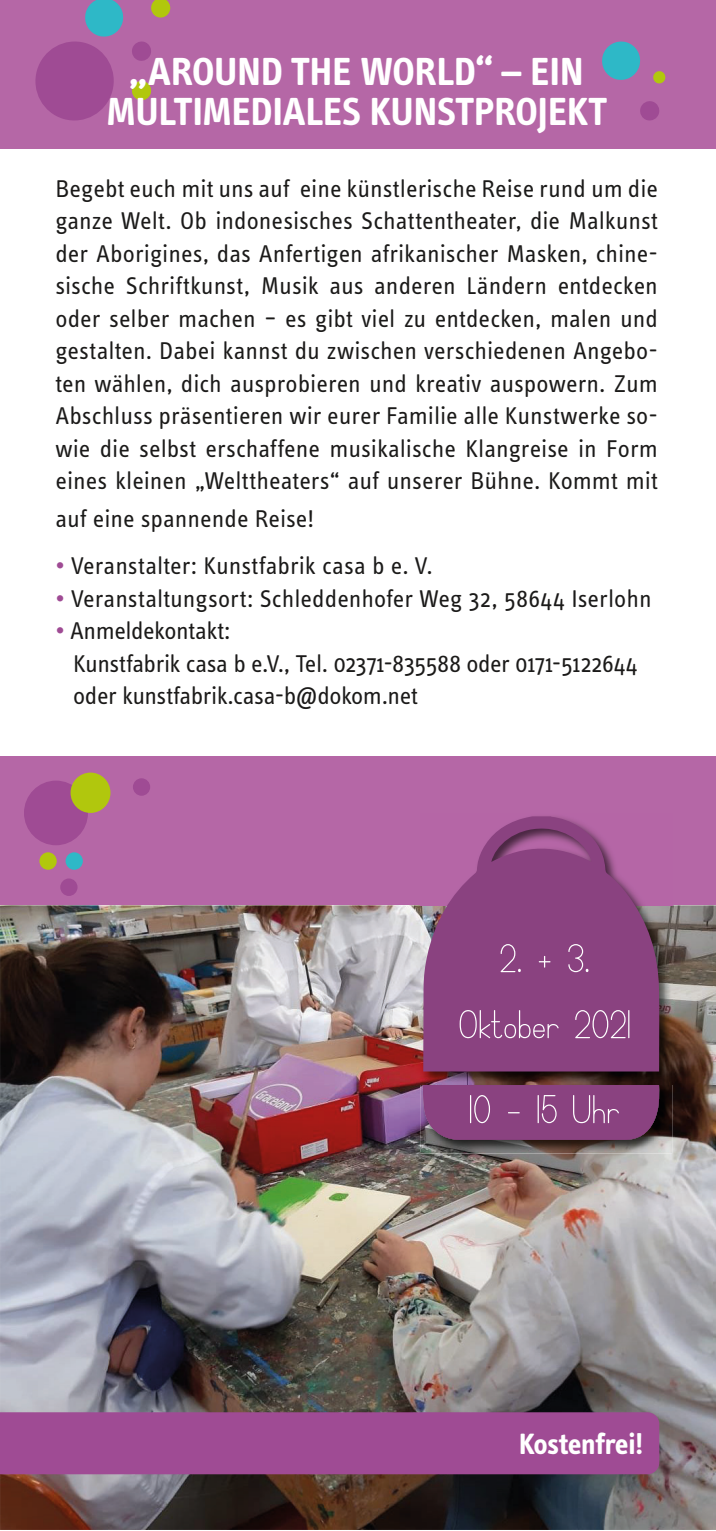
<style>
.page{position:relative;width:716px;height:1531px;background:#fff}
.page>*{position:absolute;margin:0;border:0;box-sizing:border-box;transform-origin:0 0}
.t1{font:55px/66px "Simple Print";color:#fff;text-align:center}
.t2{font:700 40px/40px "Info Text";letter-spacing:-.005em;color:#fff;text-align:center}
.t3{font:700 30px "Info Text";letter-spacing:-.005em;color:#fff}
.t4{font:25px/32.5px "Info Text";color:#1b1a19;text-align:justify}
.t5{font:25px/32.5px "Info Text";letter-spacing:-.02em;color:#1b1a19}
.s1{color:#9f4b94}
</style>
<div class="page">
<div style="left:0;top:0;width:716px;height:149px;background:#b567a6"></div>
<svg style="left:35px;top:0;width:89px;height:121px"></svg>
<svg style="left:602px;top:41px;width:39px;height:39px"></svg>
<svg style="left:132px;top:81px;width:20px;height:20px"></svg>
<svg style="left:151px;top:0;width:20px;height:18px"></svg>
<svg style="left:640px;top:101px;width:19px;height:20px"></svg>
<svg style="left:653px;top:71px;width:13px;height:13px"></svg>
<svg style="left:132px;top:41px;width:19px;height:20px"></svg>
<img style="left:0;top:905px;width:716px;height:625px">
<div style="left:0;top:756px;width:716px;height:149px;background:#b567a6"></div>
<div style="left:0;top:1412px;width:659px;height:62px;background:#9f4b94"></div>
<div style="left:24px;top:780px;width:64px;height:65px;background:#9f4b94;border-radius:50%"></div>
<div style="left:71px;top:772px;width:39px;height:41px;background:#b1c70d;border-radius:50%"></div>
<img style="left:420px;top:905px;width:253px;height:248px">
<img style="left:672px;top:905px;width:1px;height:179px">
<svg style="left:423px;top:816px;width:236px;height:255px;fill:#8a4280"></svg>
<img style="left:421px;top:1082px;width:251px;height:2px">
<div style="left:423px;top:1085px;width:236px;height:55px;background:#8a4280"></div>
<div style="left:39px;top:852px;width:18px;height:18px;background:#b1c70d;border-radius:50%"></div>
<div style="left:66px;top:852px;width:17px;height:18px;background:#2eb8c7;border-radius:50%"></div>
<div style="left:133px;top:778px;width:17px;height:18px;background:#9f4b94;border-radius:50%"></div>
<div style="left:60px;top:878px;width:18px;height:18px;background:#9f4b94;border-radius:50%"></div>
<h2 class="t2" style="left:107px;top:52px;width:501px">„AROUND THE WORLD“ – EIN<br>MULTIMEDIALES KUNSTPROJEKT</h2>
<p class="t4" style="left:55px;top:172px;width:604px">Begebt euch mit uns auf eine künstlerische Reise rund um die ganze Welt. Ob indonesisches Schattentheater, die Malkunst der Aborigines, das Anfertigen afrikanischer Masken, chine&shy;sische Schriftkunst, Musik aus anderen Ländern entdecken oder selber machen – es gibt viel zu entdecken, malen und gestalten. Dabei kannst du zwischen verschiedenen Angebo&shy;ten wählen, dich ausprobieren und kreativ auspowern. Zum Abschluss präsentieren wir eurer Familie alle Kunstwerke so&shy;wie die selbst erschaffene musikalische Klangreise in Form eines kleinen „Welttheaters“ auf unserer Bühne. Kommt mit</p>
<p class="t4" style="left:55px;top:502px;width:261px">auf eine spannende Reise!</p>
<p class="t4" style="left:55px;top:550px;width:379px"><span class="s1">•</span> Veranstalter: Kunstfabrik casa b e. V.</p>
<p class="t4" style="left:55px;top:582px;width:598px"><span class="s1">•</span> Veranstaltungsort: Schleddenhofer Weg 32, 58644 Iserlohn</p>
<p class="t5" style="left:73px;top:615px;width:566px;text-indent:-18px"><span class="s1">•</span> Anmeldekontakt:<br>Kunstfabrik casa b e.V., Tel. 02371-835588 oder 0171-5122644 oder kunstfabrik.casa-b@dokom.net</p>
<h1 class="t1" style="left:458px;top:927px;width:174px">2. + 3.<br>Oktober 2021</h1>
<h1 class="t1" style="left:468px;top:1078px;width:153px">10 - 15 Uhr</h1>
<p class="t3" style="left:519px;top:1426px;width:126px">Kostenfrei!</p>
</div>
